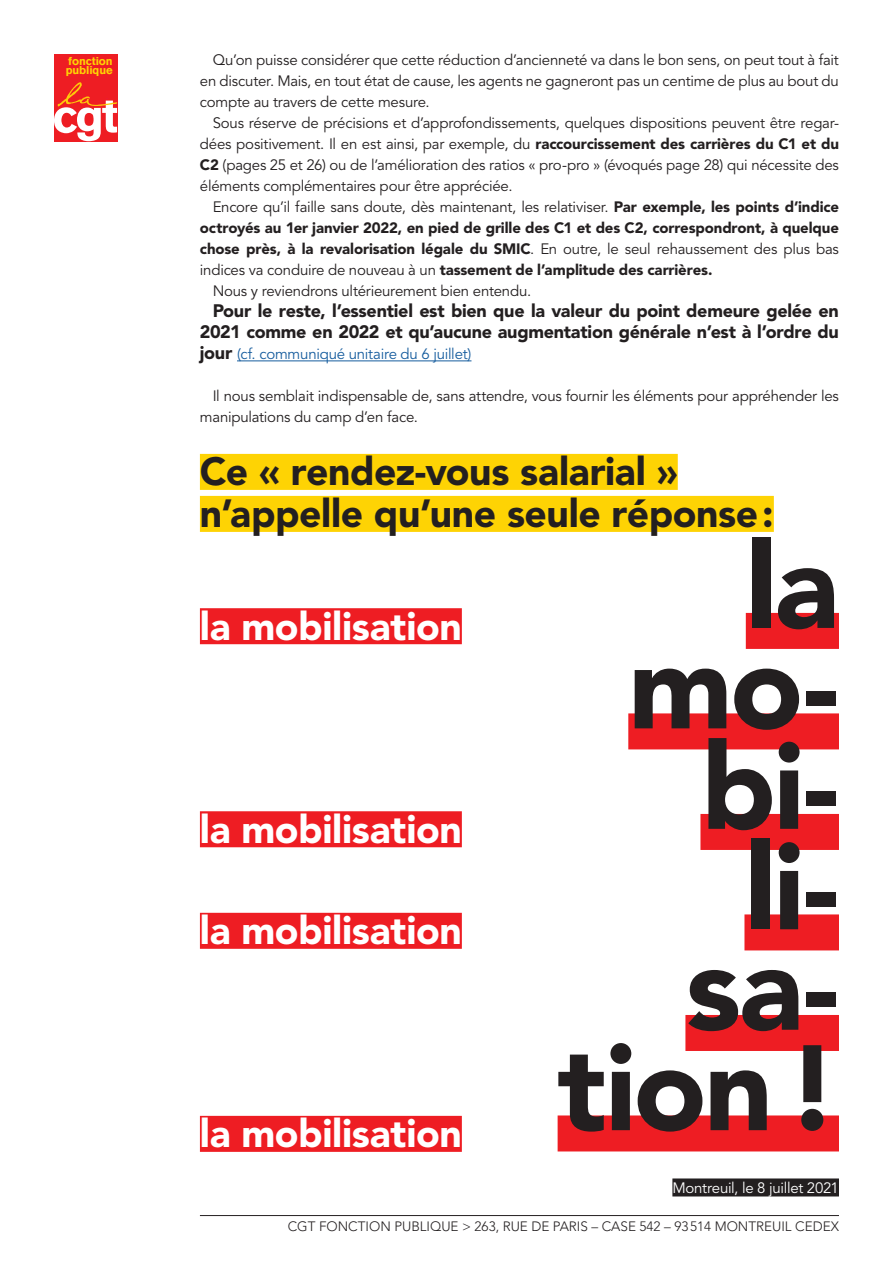
<style>
.page{position:relative;width:893px;height:1263px;background:#fff}
.page>*{position:absolute;margin:0;border:0;box-sizing:border-box;transform-origin:0 0}
.t1{font:900 120px/100.5px "Avenir LT Std";letter-spacing:-.02em;color:#231f20;text-align:right}
.t2{font:900 39px "Avenir LT Std";letter-spacing:-.01em;color:#fff}
.t3{font:900 39px/42px "Avenir LT Std";letter-spacing:-.01em;color:#231f20}
.t4{font:900 18px/21px "Avenir LT Std";letter-spacing:-.015em;color:#231f20;text-align:right}
.t5{font:15px/21px "Avenir LT Std";letter-spacing:-.015em;color:#231f20;text-align:justify}
.t6{font:900 15px "Avenir LT Std";letter-spacing:-.01em;color:#231f20}
.t7{font:15px "Avenir LT Std";letter-spacing:-.015em;color:#175d9e}
.t8{font:15px "Avenir LT Std";letter-spacing:-.02em;color:#fff}
.t9{font:300 13.5px "Avenir LT Std";color:#231f20}
.t10{font:700 11.25px/9.8px "Akzidenz Grotesk BQ";letter-spacing:-.01em;color:#fed304}
.s1{font-weight:900}
.s2{font-weight:400}
.s3{font-weight:900;font-size:18px;color:#231f20}
</style>
<div class="page">
<hr style="left:200px;top:1215px;width:639px;height:1px;background:#231f20">
<hr style="left:237px;top:360px;width:234px;height:1px;background:#175d9e">
<div style="left:200px;top:454px;width:478px;height:36px;background:#fed304"></div>
<div style="left:200px;top:496px;width:574px;height:36px;background:#fed304"></div>
<div style="left:746px;top:613px;width:93px;height:36px;background:#ee1d23"></div>
<div style="left:628px;top:713px;width:211px;height:36px;background:#ee1d23"></div>
<div style="left:700px;top:814px;width:139px;height:36px;background:#ee1d23"></div>
<div style="left:744px;top:914px;width:95px;height:36px;background:#ee1d23"></div>
<div style="left:685px;top:1015px;width:154px;height:36px;background:#ee1d23"></div>
<div style="left:558px;top:1115px;width:281px;height:36px;background:#ee1d23"></div>
<div style="left:672px;top:1178px;width:167px;height:18px;background:#231f20"></div>
<div style="left:54px;top:54px;width:63px;height:88px;background:#ee1d23"></div>
<svg style="left:54px;top:82px;width:63px;height:59px"></svg>
<div style="left:200px;top:608px;width:262px;height:36px;background:#ee1d23"></div>
<div style="left:200px;top:811px;width:262px;height:36px;background:#ee1d23"></div>
<div style="left:200px;top:913px;width:262px;height:36px;background:#ee1d23"></div>
<div style="left:200px;top:1116px;width:262px;height:36px;background:#ee1d23"></div>
<p class="t10" style="left:66px;top:56px;width:48px">fonction publique</p>
<p class="t5" style="left:200px;top:50px;width:640px;text-indent:13px">Qu’on puisse considérer que cette réduction d’ancienneté va dans le bon sens, on peut tout à fait en discuter. Mais, en tout état de cause, les agents ne gagneront pas un centime de plus au bout du compte au travers de cette mesure.</p>
<p class="t5" style="left:200px;top:113px;width:641px;text-indent:13px">Sous réserve de précisions et d’approfondissements, quelques dispositions peuvent être regar&shy;dées positivement. Il en est ainsi, par exemple, du <span class="s1">raccourcissement des carrières du C1 et du C2</span> (pages 25 et 26) ou de l’amélioration des ratios « pro-pro » (évoqués page 28) qui nécessite des éléments complémentaires pour être appréciée.</p>
<p class="t5" style="left:213px;top:197px;width:628px">Encore qu’il faille sans doute, dès maintenant, les relativiser. <span class="s1">Par exemple, les points d’indice</span></p>
<p class="t6" style="left:200px;top:219px;width:640px">octroyés au 1er janvier 2022, en pied de grille des C1 et des C2, correspondront, à quelque</p>
<p class="t6" style="left:200px;top:240px;width:641px">chose près, à la revalorisation légale du SMIC<span class="s2">. En outre, le seul rehaussement des plus bas</span></p>
<p class="t6" style="left:200px;top:261px;width:514px"><span class="s2">indices va conduire de nouveau à un</span> tassement de l’amplitude des carrières.</p>
<p class="t5" style="left:213px;top:281px;width:320px">Nous y reviendrons ultérieurement bien entendu.</p>
<p class="t4" style="left:200px;top:301px;width:640px">Pour le reste, l’essentiel est bien que la valeur du point demeure gelée en<br>2021 comme en 2022 et qu’aucune augmentation générale n’est à l’ordre du</p>
<p class="t7" style="left:200px;top:346px;width:273px"><span class="s3">jour</span> (cf. communiqué unitaire du 6 juillet)</p>
<p class="t5" style="left:200px;top:386px;width:640px;text-indent:13px">Il nous semblait indispensable de, sans attendre, vous fournir les éléments pour appréhender les manipulations du camp d’en face.</p>
<h2 class="t3" style="left:200px;top:451px;width:575px">Ce « rendez-vous salarial » n’appelle qu’une seule réponse:</h2>
<h1 class="t1" style="left:558px;top:535px;width:283px">la mo&shy;bi-<br>li-<br>sa&shy;tion!</h1>
<h2 class="t2" style="left:200px;top:602px;width:263px">la mobilisation</h2>
<h2 class="t2" style="left:200px;top:806px;width:263px">la mobilisation</h2>
<h2 class="t2" style="left:200px;top:907px;width:263px">la mobilisation</h2>
<h2 class="t2" style="left:200px;top:1110px;width:263px">la mobilisation</h2>
<p class="t8" style="left:672px;top:1180px;width:168px">Montreuil, le 8 juillet 2021</p>
<p class="t9" style="left:288px;top:1218px;width:553px">CGT FONCTION PUBLIQUE &gt; 263, RUE DE PARIS – CASE 542 – 93514 MONTREUIL CEDEX</p>
</div>
